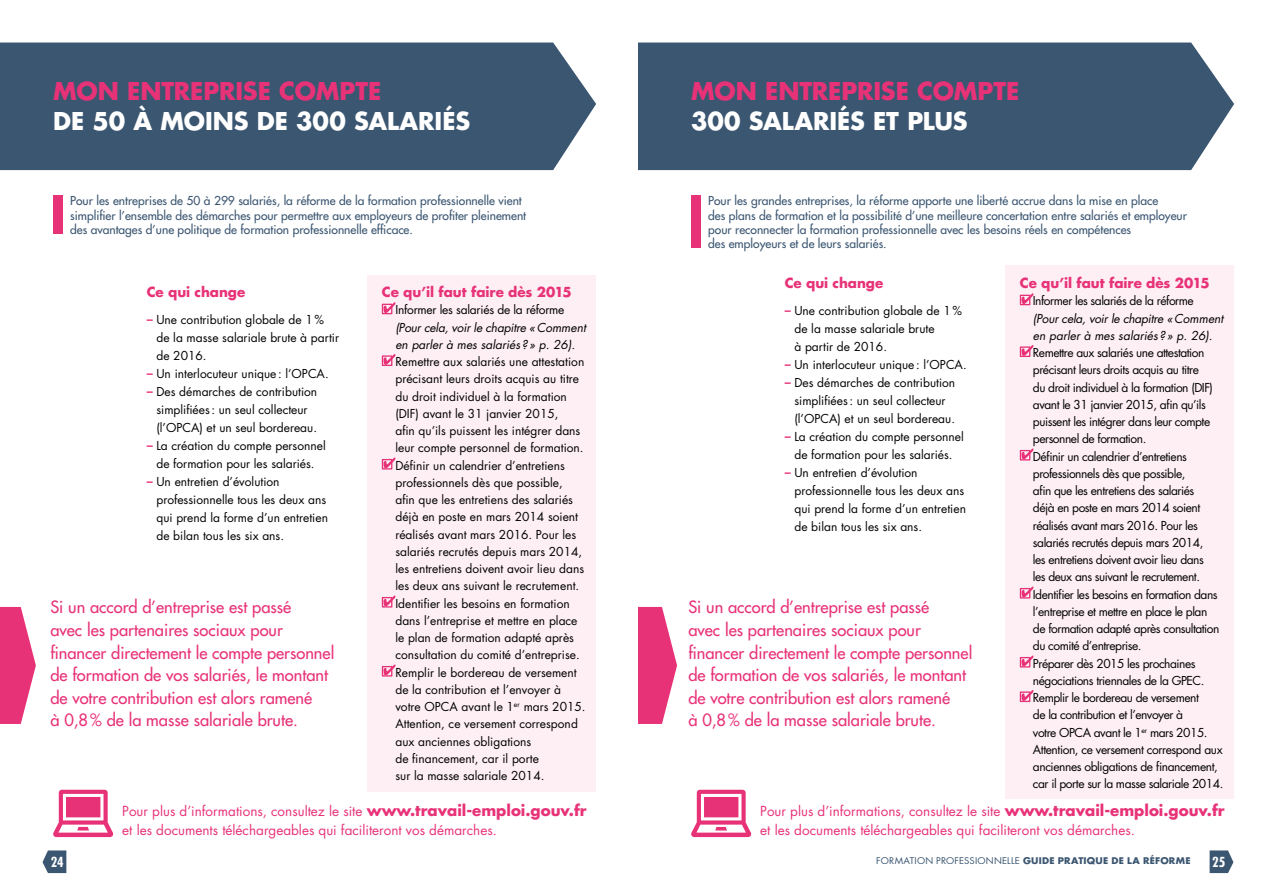
<style>
.page{position:relative;width:1276px;height:893px;background:#fff}
.page>*{position:absolute;margin:0;border:0;box-sizing:border-box;transform-origin:0 0}
.t1{font:700 24px "Futura LT";letter-spacing:-.005em;color:#fff}
.t2{font:700 24px "Futura LT";letter-spacing:-.005em;color:#e83278}
.t3{font:16.5px/22.5px "Futura LT";color:#e83278}
.t4{font:13.5px/18.5px "Futura LT";color:#e83278}
.t5{font:700 13.5px "Futura LT";letter-spacing:-.005em;color:#e83278}
.t6{font:700 condensed 13.5px "Futura LT";color:#fff}
.t7{font:12px/17.2px "Futura LT";color:#000}
.t8{font:12px/17.2px "Futura LT";letter-spacing:-.04em;color:#000}
.t9{font:12px/14.4px "Futura LT";color:#3b5671}
.t10{font:italic 12px/17.2px "Futura LT";color:#000}
.t11{font:12px "Futura LT";letter-spacing:-.02em;color:#000}
.t12{font:9px "Futura LT";letter-spacing:.02em;color:#3b5671;scale:1.05 1}
.s1{font-weight:800;color:#e83278}
.s2{font-weight:700;font-size:15px}
.s3{font-weight:700}
</style>
<div class="page">
<svg style="left:1209px;top:850px;width:24px;height:23px"></svg>
<svg style="left:43px;top:850px;width:23px;height:23px"></svg>
<div style="left:367px;top:275px;width:228px;height:516px;background:#fdeff4"></div>
<div style="left:1005px;top:265px;width:228px;height:533px;background:#fdeff4"></div>
<div style="left:53px;top:196px;width:10px;height:38px;background:#e83278"></div>
<div style="left:691px;top:196px;width:10px;height:52px;background:#e83278"></div>
<div style="left:0;top:43px;width:596px;height:127px;background:#3b5671"></div>
<div style="left:638px;top:43px;width:596px;height:127px;background:#3b5671"></div>
<svg style="left:383px;top:302px;width:12px;height:11px"></svg>
<div style="left:382px;top:304px;width:10px;height:10px;border:1px solid #e83278"></div>
<svg style="left:384px;top:354px;width:11px;height:11px"></svg>
<div style="left:382px;top:355px;width:10px;height:11px;border:1px solid #e83278"></div>
<svg style="left:383px;top:457px;width:12px;height:11px"></svg>
<div style="left:382px;top:459px;width:10px;height:11px;border:1px solid #e83278"></div>
<svg style="left:384px;top:595px;width:11px;height:11px"></svg>
<div style="left:382px;top:597px;width:10px;height:11px;border:1px solid #e83278"></div>
<svg style="left:384px;top:664px;width:11px;height:11px"></svg>
<div style="left:382px;top:666px;width:10px;height:11px;border:1px solid #e83278"></div>
<svg style="left:1021px;top:293px;width:12px;height:11px"></svg>
<div style="left:1019px;top:295px;width:11px;height:10px;border:1px solid #e83278"></div>
<svg style="left:1021px;top:345px;width:12px;height:11px"></svg>
<div style="left:1019px;top:346px;width:11px;height:11px;border:1px solid #e83278"></div>
<svg style="left:1021px;top:448px;width:12px;height:11px"></svg>
<div style="left:1019px;top:450px;width:11px;height:11px;border:1px solid #e83278"></div>
<svg style="left:1021px;top:586px;width:12px;height:11px"></svg>
<div style="left:1019px;top:588px;width:11px;height:11px;border:1px solid #e83278"></div>
<svg style="left:1021px;top:655px;width:12px;height:11px"></svg>
<div style="left:1019px;top:657px;width:11px;height:11px;border:1px solid #e83278"></div>
<svg style="left:1021px;top:690px;width:12px;height:11px"></svg>
<div style="left:1019px;top:691px;width:11px;height:11px;border:1px solid #e83278"></div>
<svg style="left:0;top:607px;width:36px;height:117px"></svg>
<svg style="left:638px;top:607px;width:39px;height:117px"></svg>
<svg style="left:53px;top:790px;width:60px;height:47px"></svg>
<svg style="left:691px;top:790px;width:60px;height:47px"></svg>
<h1 class="t2" style="left:53px;top:75px;width:329px">MON ENTREPRISE COMPTE</h1>
<h1 class="t1" style="left:53px;top:105px;width:418px">DE 50 À MOINS DE 300 SALARIÉS</h1>
<h1 class="t2" style="left:691px;top:75px;width:329px">MON ENTREPRISE COMPTE</h1>
<h1 class="t1" style="left:691px;top:105px;width:278px">300 SALARIÉS ET PLUS</h1>
<p class="t9" style="left:70px;top:193px;width:457px">Pour les entreprises de 50 à 299 salariés, la réforme de la formation professionnelle vient simplifier l’ensemble des démarches pour permettre aux employeurs de profiter pleinement des avantages d’une politique de formation professionnelle efficace.</p>
<p class="t9" style="left:708px;top:193px;width:480px">Pour les grandes entreprises, la réforme apporte une liberté accrue dans la mise en place<br>des plans de formation et la possibilité d’une meilleure concertation entre salariés et employeur pour reconnecter la formation professionnelle avec les besoins réels en compétences<br>des employeurs et de leurs salariés.</p>
<p class="t5" style="left:784px;top:274px;width:100px">Ce qui change</p>
<p class="t7" style="left:794px;top:302px;width:169px;line-height:18px;text-indent:-10px"><span class="s1">–</span> Une contribution globale de 1% de la masse salariale brute<br>à partir de 2016.</p>
<p class="t7" style="left:784px;top:356px;width:183px"><span class="s1">–</span> Un interlocuteur unique: l’OPCA.</p>
<p class="t7" style="left:794px;top:374px;width:162px;line-height:18px;text-indent:-10px"><span class="s1">–</span> Des démarches de contribution simplifiées: un seul collecteur (l’OPCA) et un seul bordereau.</p>
<p class="t7" style="left:784px;top:428px;width:180px;line-height:18px;text-align:center"><span class="s1">–</span> La création du compte personnel de formation pour les salariés.</p>
<p class="t7" style="left:794px;top:464px;width:173px;line-height:18px;text-indent:-10px"><span class="s1">–</span> Un entretien d’évolution professionnelle tous les deux ans qui prend la forme d’un entretien de bilan tous les six ans.</p>
<p class="t5" style="left:382px;top:283px;width:191px">Ce qu’il faut faire dès 2015</p>
<p class="t11" style="left:395px;top:302px;width:171px">Informer les salariés de la réforme</p>
<p class="t10" style="left:395px;top:319px;width:192px">(Pour cela, voir le chapitre «Comment en parler à mes salariés ?» p. 26).</p>
<p class="t7" style="left:395px;top:353px;width:192px">Remettre aux salariés une attestation précisant leurs droits acquis au titre du droit individuel à la formation (DIF) avant le 31 janvier 2015,<br>afin qu’ils puissent les intégrer dans leur compte personnel de formation.<br>Définir un calendrier d’entretiens professionnels dès que possible,<br>afin que les entretiens des salariés déjà en poste en mars 2014 soient réalisés avant mars 2016. Pour les salariés recrutés depuis mars 2014, les entretiens doivent avoir lieu dans les deux ans suivant le recrutement.<br>Identifier les besoins en formation dans l’entreprise et mettre en place le plan de formation adapté après consultation du comité d’entreprise.<br>Remplir le bordereau de versement de la contribution et l’envoyer à votre OPCA avant le 1<sup>er</sup> mars 2015.<br>Attention, ce versement correspond aux anciennes obligations<br>de financement, car il porte<br>sur la masse salariale 2014.</p>
<p class="t5" style="left:147px;top:283px;width:100px">Ce qui change</p>
<p class="t7" style="left:156px;top:311px;width:184px;line-height:18px;text-indent:-10px"><span class="s1">–</span> Une contribution globale de 1% de la masse salariale brute à partir de 2016.</p>
<p class="t7" style="left:147px;top:365px;width:183px"><span class="s1">–</span> Un interlocuteur unique: l’OPCA.</p>
<p class="t7" style="left:156px;top:383px;width:162px;line-height:18px;text-indent:-10px"><span class="s1">–</span> Des démarches de contribution simplifiées: un seul collecteur (l’OPCA) et un seul bordereau.</p>
<p class="t7" style="left:147px;top:437px;width:180px;line-height:18px;text-align:center"><span class="s1">–</span> La création du compte personnel de formation pour les salariés.</p>
<p class="t7" style="left:156px;top:473px;width:173px;line-height:18px;text-indent:-10px"><span class="s1">–</span> Un entretien d’évolution professionnelle tous les deux ans qui prend la forme d’un entretien de bilan tous les six ans.</p>
<h2 class="t3" style="left:50px;top:596px;width:285px">Si un accord d’entreprise est passé<br>avec les partenaires sociaux pour financer directement le compte personnel de formation de vos salariés, le montant de votre contribution est alors ramené<br>à 0,8% de la masse salariale brute.</h2>
<h2 class="t3" style="left:688px;top:596px;width:285px">Si un accord d’entreprise est passé<br>avec les partenaires sociaux pour financer directement le compte personnel de formation de vos salariés, le montant de votre contribution est alors ramené<br>à 0,8% de la masse salariale brute.</h2>
<p class="t5" style="left:1019px;top:274px;width:191px">Ce qu’il faut faire dès 2015</p>
<p class="t8" style="left:1033px;top:292px;width:162px">Informer les salariés de la réforme</p>
<p class="t10" style="left:1033px;top:310px;width:192px">(Pour cela, voir le chapitre «Comment en parler à mes salariés ?» p. 26).</p>
<p class="t8" style="left:1033px;top:344px;width:192px">Remettre aux salariés une attestation précisant leurs droits acquis au titre<br>du droit individuel à la formation (DIF) avant le 31 janvier 2015, afin qu’ils puissent les intégrer dans leur compte personnel de formation.<br>Définir un calendrier d’entretiens professionnels dès que possible,<br>afin que les entretiens des salariés<br>déjà en poste en mars 2014 soient réalisés avant mars 2016. Pour les salariés recrutés depuis mars 2014,<br>les entretiens doivent avoir lieu dans<br>les deux ans suivant le recrutement.<br>Identifier les besoins en formation dans l’entreprise et mettre en place le plan<br>de formation adapté après consultation du comité d’entreprise.<br>Préparer dès 2015 les prochaines négociations triennales de la GPEC.<br>Remplir le bordereau de versement<br>de la contribution et l’envoyer à<br>votre OPCA avant le 1<sup>er</sup> mars 2015.<br>Attention, ce versement correspond aux anciennes obligations de financement, car il porte sur la masse salariale 2014.</p>
<p class="t4" style="left:122px;top:802px;width:466px">Pour plus d’informations, consultez le site <span class="s2">www.travail-emploi.gouv.fr </span>et les documents téléchargeables qui faciliteront vos démarches.</p>
<p class="t4" style="left:760px;top:802px;width:466px">Pour plus d’informations, consultez le site <span class="s2">www.travail-emploi.gouv.fr </span>et les documents téléchargeables qui faciliteront vos démarches.</p>
<p class="t6" style="left:51px;top:854px;width:14px">24</p>
<p class="t12" style="left:876px;top:855px;width:301px">FORMATION PROFESSIONNELLE <span class="s3">GUIDE PRATIQUE DE LA RÉFORME</span></p>
<p class="t6" style="left:1212px;top:854px;width:15px">25</p>
</div>
